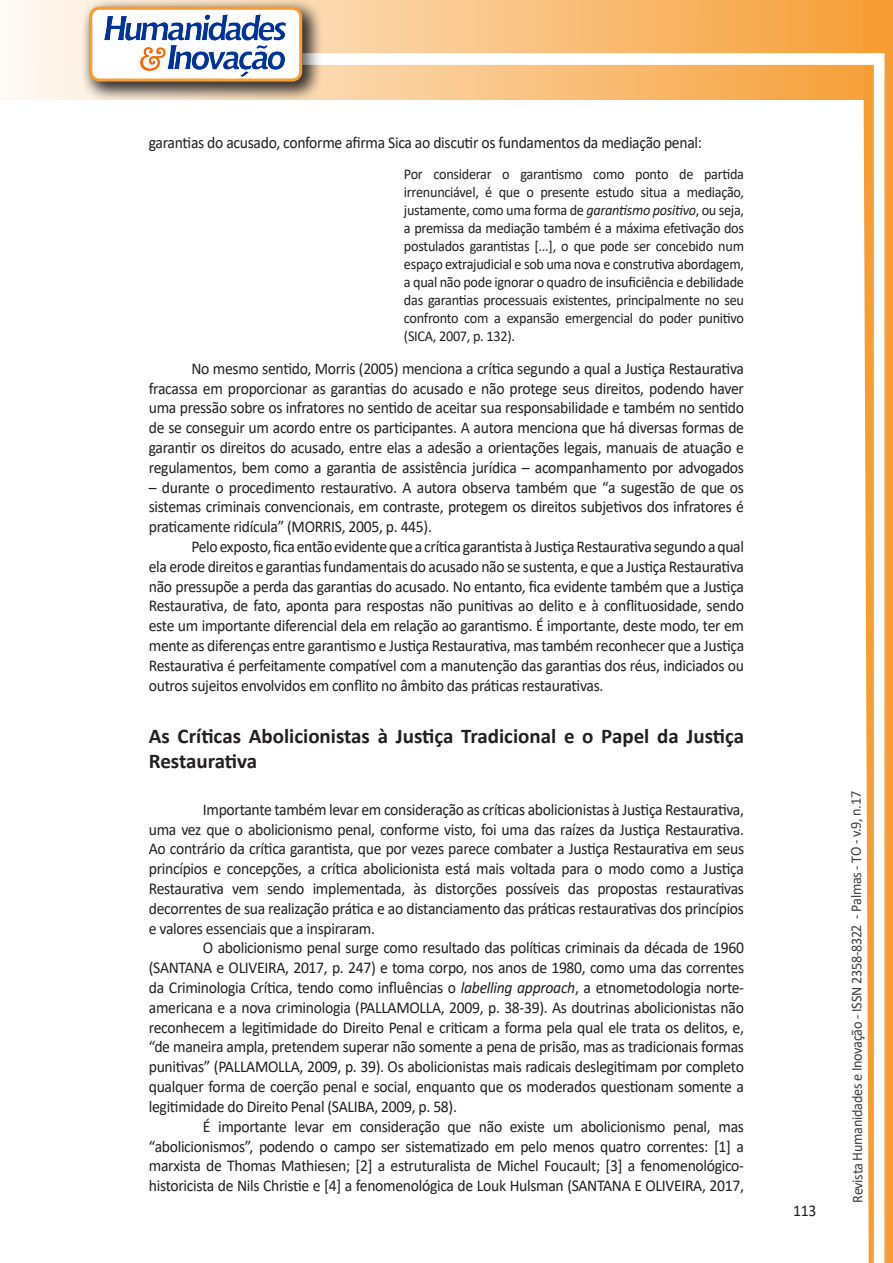
<style>
.page{position:relative;width:893px;height:1263px;background:#fff}
.page>*{position:absolute;margin:0;border:0;box-sizing:border-box;transform-origin:0 0}
.Titulo_2{font:700 21px/25.2px "Calibri";color:#231f20}
.texto{font:16.5px/19.8px "Calibri";letter-spacing:-.02em;color:#231f20;text-align:justify;scale:.95 1}
.citacao{font:15px/18px "Calibri";letter-spacing:-.02em;color:#231f20;text-align:justify;scale:.95 1}
.t1{font:15px "Calibri";letter-spacing:-.025em;color:#3e3e3f;scale:.95 1}
.s1{font-style:italic}
</style>
<div class="page">
<svg style="left:5px;top:0;width:858px;height:100px;background:#f9c484"></svg>
<div style="left:302px;top:53px;width:582px;height:12px;background:#fff;border:2px solid #fff"></div>
<svg style="left:863px;top:0;width:30px;height:1263px"></svg>
<div style="left:81px;top:0;width:241px;height:102px;background:#231f20;opacity:.75"></div>
<div style="left:91px;top:8px;width:210px;height:72px;background:#fff;border-radius:9px"></div>
<img style="left:104px;top:14px;width:181px;height:62px">
<div style="left:89px;top:7px;width:213px;height:75px;border:3px solid #f69e34;border-radius:9px"></div>
<p class="texto" style="left:149px;top:133px;width:584px">garantias do acusado, conforme afirma Sica ao discutir os fundamentos da mediação penal:</p>
<p class="citacao" style="left:404px;top:165px;width:360px">Por considerar o garantismo como ponto de partida irrenunciável, é que o presente estudo situa a mediação, justamente, como uma forma de <span class="s1">garantismo positivo</span>, ou seja, a premissa da mediação também é a máxima efetivação dos postulados garantistas [...], o que pode ser concebido num espaço extrajudicial e sob uma nova e construtiva abordagem, a qual não pode ignorar o quadro de insuficiência e debilidade das garantias processuais existentes, principalmente no seu confronto com a expansão emergencial do poder punitivo (SICA, 2007, p. 132).</p>
<p class="texto" style="left:149px;top:358px;width:628px;text-indent:43px">No mesmo sentido, Morris (2005) menciona a crítica segundo a qual a Justiça Restaurativa fracassa em proporcionar as garantias do acusado e não protege seus direitos, podendo haver uma pressão sobre os infratores no sentido de aceitar sua responsabilidade e também no sentido de se conseguir um acordo entre os participantes. A autora menciona que há diversas formas de garantir os direitos do acusado, entre elas a adesão a orientações legais, manuais de atuação e regulamentos, bem como a garantia de assistência jurídica – acompanhamento por advogados</p>
<p class="texto" style="left:149px;top:477px;width:628px">– durante o procedimento restaurativo. A autora observa também que “a sugestão de que os sistemas criminais convencionais, em contraste, protegem os direitos subjetivos dos infratores é praticamente ridícula” (MORRIS, 2005, p. 445).</p>
<p class="texto" style="left:149px;top:536px;width:628px;text-indent:43px">Pelo exposto, fica então evidente que a crítica garantista à Justiça Restaurativa segundo a qual ela erode direitos e garantias fundamentais do acusado não se sustenta, e que a Justiça Restaurativa não pressupõe a perda das garantias do acusado. No entanto, fica evidente também que a Justiça Restaurativa, de fato, aponta para respostas não punitivas ao delito e à conflituosidade, sendo este um importante diferencial dela em relação ao garantismo. É importante, deste modo, ter em mente as diferenças entre garantismo e Justiça Restaurativa, mas também reconhecer que a Justiça Restaurativa é perfeitamente compatível com a manutenção das garantias dos réus, indiciados ou outros sujeitos envolvidos em conflito no âmbito das práticas restaurativas.</p>
<p class="Titulo_2" style="left:149px;top:723px;width:597px">As Críticas Abolicionistas à Justiça Tradicional e o Papel da Justiça<br>Restaurativa</p>
<p class="texto" style="left:149px;top:799px;width:628px;text-indent:54px">Importante também levar em consideração as críticas abolicionistas à Justiça Restaurativa, uma vez que o abolicionismo penal, conforme visto, foi uma das raízes da Justiça Restaurativa.<br>Ao contrário da crítica garantista, que por vezes parece combater a Justiça Restaurativa em seus princípios e concepções, a crítica abolicionista está mais voltada para o modo como a Justiça Restaurativa vem sendo implementada, às distorções possíveis das propostas restaurativas decorrentes de sua realização prática e ao distanciamento das práticas restaurativas dos princípios e valores essenciais que a inspiraram.</p>
<p class="texto" style="left:149px;top:938px;width:628px;text-indent:54px">O abolicionismo penal surge como resultado das políticas criminais da década de 1960 (SANTANA e OLIVEIRA, 2017, p. 247) e toma corpo, nos anos de 1980, como uma das correntes da Criminologia Crítica, tendo como influências o <span class="s1">labelling approach</span>, a etnometodologia norte&shy;americana e a nova criminologia (PALLAMOLLA, 2009, p. 38-39). As doutrinas abolicionistas não reconhecem a legitimidade do Direito Penal e criticam a forma pela qual ele trata os delitos, e, “de maneira ampla, pretendem superar não somente a pena de prisão, mas as tradicionais formas punitivas” (PALLAMOLLA, 2009, p. 39). Os abolicionistas mais radicais deslegitimam por completo qualquer forma de coerção penal e social, enquanto que os moderados questionam somente a legitimidade do Direito Penal (SALIBA, 2009, p. 58).</p>
<p class="texto" style="left:149px;top:1116px;width:628px;text-indent:54px">É importante levar em consideração que não existe um abolicionismo penal, mas “abolicionismos”, podendo o campo ser sistematizado em pelo menos quatro correntes: [1] a marxista de Thomas Mathiesen; [2] a estruturalista de Michel Foucault; [3] a fenomenológico&shy;historicista de Nils Christie e [4] a fenomenológica de Louk Hulsman (SANTANA E OLIVEIRA, 2017,</p>
<p class="texto" style="left:793px;top:1200px;width:26px">113</p>
<p class="t1" style="left:846px;top:1203px;width:435px;rotate:-90deg">Revista Humanidades e Inovação - ISSN 2358-8322 - Palmas - TO - v.9, n.17</p>
</div>
